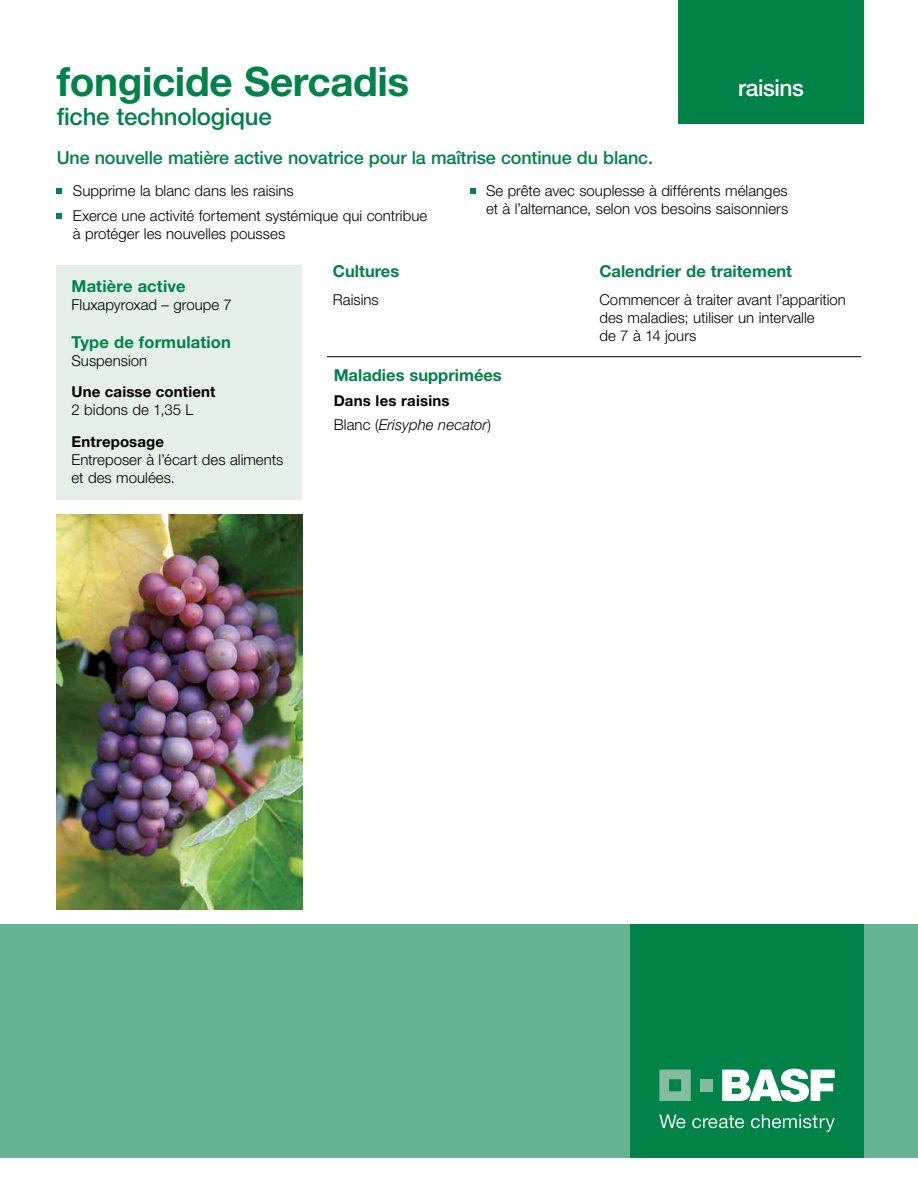
<style>
.page{position:relative;width:918px;height:1188px;background:#fff}
.page>*{position:absolute;margin:0;border:0;box-sizing:border-box;transform-origin:0 0}
.t1{font:700 40.5px "Helvetica Neue LT Std";letter-spacing:-.01em;color:#008248}
.t2{font:500 24px "Helvetica Neue LT Std";letter-spacing:-.01em;color:#008248}
.t3{font:500 23.25px "Helvetica Neue LT Std";letter-spacing:-.02em;color:#fff}
.t4{font:500 18px "Helvetica Neue LT Std";letter-spacing:-.01em;color:#008248}
.t5{font:700 16.5px "Helvetica Neue LT Std";color:#008248}
.t6{font:300 15px/18px "Helvetica Neue LT Std";color:#000}
.t7{font:italic 300 15px/24.8px "Helvetica Neue LT Std";letter-spacing:.005em;color:#000}
.t8{font:700 15px "Helvetica Neue LT Std";letter-spacing:.01em;color:#000}
.s1{font-weight:700;font-style:normal}
.s2{font-style:normal}
</style>
<div class="page">
<div style="left:0;top:924px;width:918px;height:234px;background:#66b491"></div>
<div style="left:630px;top:924px;width:234px;height:234px;background:#008248"></div>
<svg style="left:659px;top:1070px;width:32px;height:31px"></svg>
<div style="left:700px;top:1079px;width:13px;height:12px;background:#85bb9f"></div>
<svg style="left:722px;top:1069px;width:113px;height:33px"></svg>
<svg style="left:659px;top:1115px;width:26px;height:13px"></svg>
<svg style="left:692px;top:1115px;width:52px;height:13px"></svg>
<svg style="left:751px;top:1115px;width:84px;height:17px"></svg>
<div style="left:57px;top:265px;width:245px;height:235px;background:#e4efe8"></div>
<img style="left:57px;top:515px;width:245px;height:394px">
<svg style="left:57px;top:189px;width:5px;height:5px"></svg>
<svg style="left:57px;top:213px;width:5px;height:6px"></svg>
<svg style="left:470px;top:189px;width:5px;height:5px"></svg>
<hr style="left:327px;top:356px;width:534px;height:1px;background:#000">
<div style="left:678px;top:0;width:186px;height:123px;background:#008248"></div>
<h1 class="t1" style="left:57px;top:57px;width:354px">fongicide Sercadis</h1>
<h2 class="t2" style="left:57px;top:102px;width:217px">fiche technologique</h2>
<p class="t4" style="left:57px;top:147px;width:598px">Une nouvelle matière active novatrice pour la maîtrise continue du blanc.</p>
<h3 class="t3" style="left:738px;top:74px;width:67px">raisins</h3>
<p class="t6" style="left:73px;top:178px;width:356px;line-height:24.8px">Supprime la blanc dans les raisins<br>Exerce une activité fortement systémique qui contribue</p>
<p class="t6" style="left:73px;top:225px;width:214px">à protéger les nouvelles pousses</p>
<p class="t6" style="left:486px;top:182px;width:304px">Se prête avec souplesse à différents mélanges et à l’alternance, selon vos besoins saisonniers</p>
<p class="t5" style="left:72px;top:276px;width:115px">Matière active</p>
<p class="t6" style="left:72px;top:296px;width:162px">Fluxapyroxad – groupe 7</p>
<p class="t5" style="left:72px;top:332px;width:161px">Type de formulation</p>
<p class="t6" style="left:72px;top:351px;width:77px">Suspension</p>
<p class="t8" style="left:72px;top:383px;width:145px">Une caisse contient</p>
<p class="t6" style="left:72px;top:401px;width:123px">2 bidons de 1,35 L</p>
<p class="t8" style="left:72px;top:432px;width:94px">Entreposage</p>
<p class="t6" style="left:72px;top:450px;width:213px">Entreposer à l’écart des aliments et des moulées.</p>
<p class="t5" style="left:333px;top:261px;width:68px">Cultures</p>
<p class="t5" style="left:599px;top:261px;width:194px">Calendrier de traitement</p>
<p class="t6" style="left:333px;top:291px;width:47px">Raisins</p>
<p class="t6" style="left:599px;top:291px;width:248px">Commencer à traiter avant l’apparition des maladies; utiliser un intervalle<br>de 7 à 14 jours</p>
<p class="t5" style="left:334px;top:365px;width:170px">Maladies supprimées</p>
<p class="t7" style="left:334px;top:388px;width:159px"><span class="s1">Dans les raisins<br></span><span class="s2">Blanc (</span>Erisyphe necator<span class="s2">)</span></p>
</div>
